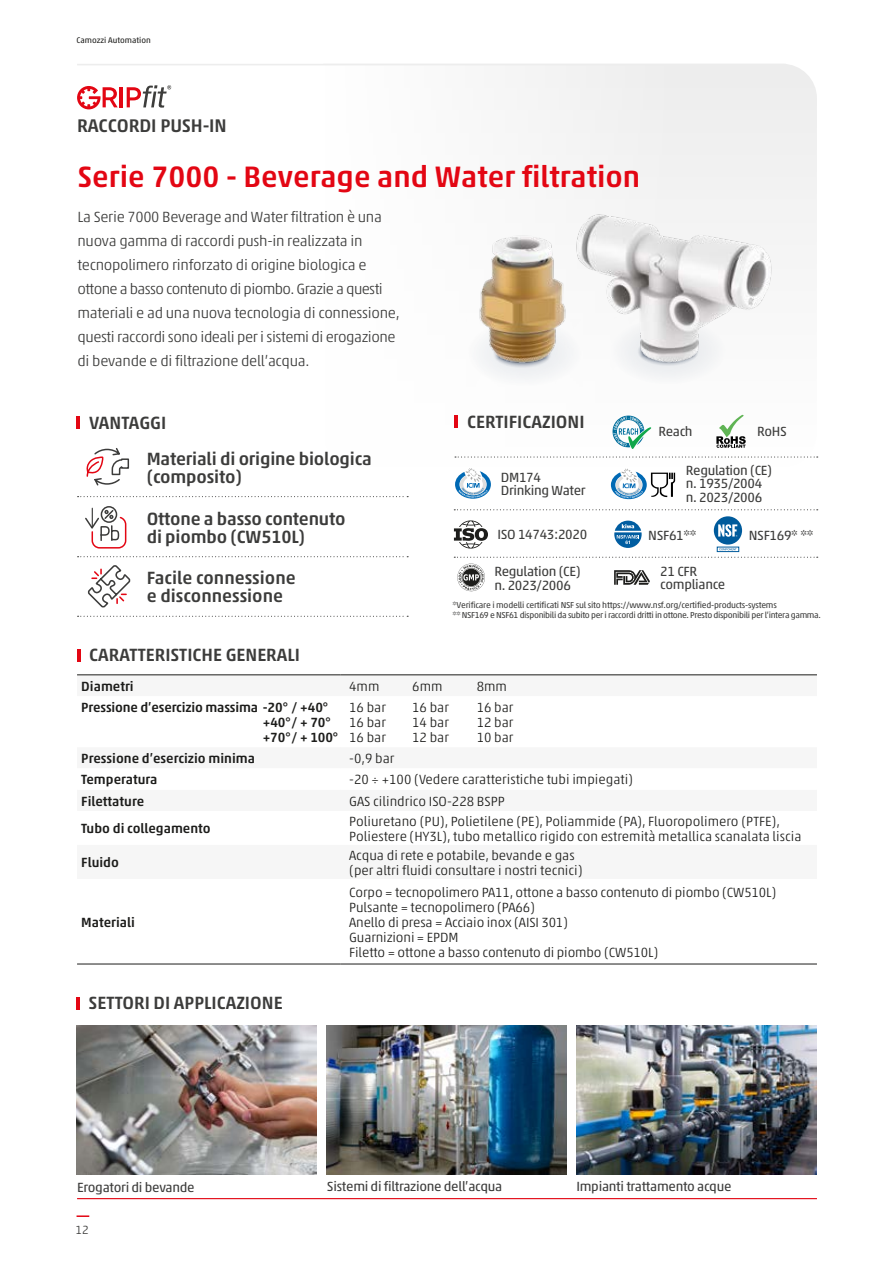
<style>
.page{position:relative;width:893px;height:1263px;background:#fff}
.page>*{position:absolute;margin:0;border:0;box-sizing:border-box;transform-origin:0 0}
.t1{font:500 30px "Akko W1 G";color:#e30613}
.t2{font:500 18.6px "Akko W1 G";letter-spacing:-.01em;color:#3c3c3b}
.t3{font:500 18px/18px "Akko W1 G";color:#3c3c3b}
.t4{font:300 15px/24px "Akko W1 G";letter-spacing:-.02em;color:#3c3c3b}
.t5{font:300 13.5px/15px "Akko W1 G";color:#1d1d1b}
.t6{font:13.5px/13.5px "Akko W1 G";letter-spacing:-.025em;color:#3c3c3b}
.t7{font:500 13.5px/15px "Akko W1 G";color:#1d1d1b}
.t8{font:300 12px "Akko W1 G";color:#3c3c3b}
.t9{font:8.7px/10.5px "Akko W1 G";letter-spacing:-.04em;color:#3c3c3b}
.t10{font:8.25px "Akko W1 G";color:#1d1d1b}
</style>
<div class="page">
<svg style="left:77px;top:1215px;width:12px;height:2px"></svg>
<svg style="left:682px;top:64px;width:135px;height:394px;fill:#f1f1f1"></svg>
<hr style="left:77px;top:964px;width:264px;height:1px;background:#1d1d1b">
<hr style="left:341px;top:964px;width:476px;height:1px;background:#1d1d1b">
<hr style="left:77px;top:675px;width:264px;height:1px;background:#1d1d1b">
<hr style="left:341px;top:675px;width:476px;height:1px;background:#1d1d1b">
<svg style="left:77px;top:649px;width:3px;height:13px"></svg>
<hr style="left:77px;top:64px;width:709px;height:1px;background:#ededed">
<svg style="left:77px;top:997px;width:3px;height:12px"></svg>
<hr style="left:77px;top:1198px;width:740px;height:1px;background:#e30613">
<hr style="left:120px;top:87px;width:3px;height:20px;background:#e30613">
<svg style="left:77px;top:86px;width:41px;height:23px"></svg>
<svg style="left:127px;top:85px;width:44px;height:23px"></svg>
<img style="left:479px;top:235px;width:68px;height:145px">
<img style="left:547px;top:184px;width:245px;height:227px">
<svg style="left:454px;top:509px;width:364px;height:1px"></svg>
<svg style="left:455px;top:456px;width:363px;height:1px"></svg>
<hr style="left:454px;top:416px;width:4px;height:12px;background:#e30613">
<img style="left:77px;top:1025px;width:240px;height:149px">
<img style="left:327px;top:1025px;width:240px;height:149px">
<img style="left:576px;top:1025px;width:240px;height:149px">
<div style="left:714px;top:516px;width:28px;height:29px;background:#005b9c;border-radius:50%"></div>
<svg style="left:718px;top:524px;width:19px;height:13px"></svg>
<div style="left:717px;top:547px;width:22px;height:5px;border:1px solid #005b9c"></div>
<svg style="left:719px;top:548px;width:18px;height:2px"></svg>
<svg style="left:454px;top:557px;width:364px;height:34px"></svg>
<svg style="left:455px;top:468px;width:36px;height:31px"></svg>
<svg style="left:611px;top:469px;width:64px;height:30px"></svg>
<svg style="left:716px;top:415px;width:30px;height:33px"></svg>
<svg style="left:612px;top:416px;width:39px;height:33px"></svg>
<svg style="left:454px;top:520px;width:34px;height:29px"></svg>
<svg style="left:614px;top:521px;width:28px;height:27px"></svg>
<svg style="left:78px;top:556px;width:330px;height:1px"></svg>
<svg style="left:78px;top:496px;width:330px;height:1px"></svg>
<svg style="left:78px;top:616px;width:330px;height:1px"></svg>
<svg style="left:77px;top:416px;width:3px;height:13px"></svg>
<svg style="left:86px;top:448px;width:44px;height:38px"></svg>
<svg style="left:87px;top:565px;width:44px;height:43px"></svg>
<svg style="left:85px;top:506px;width:42px;height:43px"></svg>
<p class="t10" style="left:77px;top:34px;width:76px">Camozzi Automation</p>
<h2 class="t2" style="left:77px;top:111px;width:151px">RACCORDI PUSH-IN</h2>
<h1 class="t1" style="left:77px;top:155px;width:564px">Serie 7000 - Beverage and Water filtration</h1>
<p class="t4" style="left:77px;top:204px;width:324px">La Serie 7000 Beverage and Water filtration è una nuova gamma di raccordi push-in realizzata in tecnopolimero rinforzato di origine biologica e ottone a basso contenuto di piombo. Grazie a questi materiali e ad una nuova tecnologia di connessione, questi raccordi sono ideali per i sistemi di erogazione di bevande e di filtrazione dell’acqua.</p>
<h3 class="t3" style="left:147px;top:403px;width:227px;line-height:36.2px;text-indent:-58px">VANTAGGI<br>Materiali di origine biologica</h3>
<h3 class="t3" style="left:147px;top:466px;width:97px">(composito)</h3>
<h3 class="t3" style="left:147px;top:509px;width:200px">Ottone a basso contenuto di piombo (CW510L)</h3>
<h3 class="t3" style="left:147px;top:568px;width:150px">Facile connessione e disconnessione</h3>
<h3 class="t3" style="left:89px;top:645px;width:213px">CARATTERISTICHE GENERALI</h3>
<h3 class="t3" style="left:467px;top:411px;width:119px">CERTIFICAZIONI</h3>
<p class="t6" style="left:658px;top:423px;width:36px">Reach</p>
<p class="t6" style="left:757px;top:423px;width:31px">RoHS</p>
<p class="t6" style="left:501px;top:469px;width:86px">DM174<br>Drinking Water</p>
<p class="t6" style="left:686px;top:463px;width:88px">Regulation (CE) n. 1935/2004 n. 2023/2006</p>
<p class="t6" style="left:497px;top:526px;width:91px">ISO 14743:2020</p>
<p class="t6" style="left:648px;top:527px;width:50px">NSF61**</p>
<p class="t6" style="left:749px;top:527px;width:66px">NSF169* **</p>
<p class="t6" style="left:660px;top:564px;width:67px">21 CFR compliance</p>
<p class="t9" style="left:452px;top:599px;width:370px">*Verificare i modelli certificati NSF sul sito https://www.nsf.org/certified-products-systems<br>** NSF169 e NSF61 disponibili da subito per i raccordi dritti in ottone. Presto disponibili per l’intera gamma.</p>
<p class="t6" style="left:494px;top:564px;width:88px">Regulation (CE) n. 2023/2006</p>
<p class="t7" style="left:81px;top:678px;width:54px">Diametri</p>
<p class="t5" style="left:349px;top:678px;width:32px">4mm</p>
<p class="t5" style="left:412px;top:678px;width:32px">6mm</p>
<p class="t5" style="left:477px;top:678px;width:32px">8mm</p>
<p class="t7" style="left:263px;top:699px;width:77px;text-indent:-181px">Pressione d’esercizio massima -20° / +40° +40°/ + 70° +70°/ + 100°</p>
<p class="t5" style="left:349px;top:699px;width:38px">16 bar</p>
<p class="t5" style="left:412px;top:699px;width:38px">16 bar</p>
<p class="t5" style="left:477px;top:699px;width:38px">16 bar</p>
<p class="t5" style="left:349px;top:714px;width:38px">16 bar</p>
<p class="t5" style="left:412px;top:714px;width:38px">14 bar</p>
<p class="t5" style="left:477px;top:714px;width:38px">12 bar</p>
<p class="t5" style="left:349px;top:729px;width:38px">16 bar</p>
<p class="t5" style="left:412px;top:729px;width:38px">12 bar</p>
<p class="t5" style="left:477px;top:729px;width:38px">10 bar</p>
<p class="t7" style="left:81px;top:750px;width:175px">Pressione d’esercizio minima</p>
<p class="t5" style="left:349px;top:750px;width:47px">-0,9 bar</p>
<p class="t7" style="left:81px;top:771px;width:78px">Temperatura</p>
<p class="t5" style="left:349px;top:771px;width:285px">-20 ÷ +100 (Vedere caratteristiche tubi impiegati)</p>
<p class="t7" style="left:81px;top:792px;width:64px">Filettature</p>
<p class="t5" style="left:349px;top:792px;width:157px">GAS cilindrico ISO-228 BSPP</p>
<p class="t7" style="left:81px;top:820px;width:131px">Tubo di collegamento</p>
<p class="t5" style="left:349px;top:813px;width:454px">Poliuretano (PU), Polietilene (PE), Poliammide (PA), Fluoropolimero (PTFE),<br>Poliestere (HY3L), tubo metallico rigido con estremità metallica scanalata liscia</p>
<p class="t7" style="left:81px;top:854px;width:39px">Fluido</p>
<p class="t5" style="left:349px;top:847px;width:235px">Acqua di rete e potabile, bevande e gas (per altri fluidi consultare i nostri tecnici)</p>
<p class="t7" style="left:81px;top:913px;width:55px">Materiali</p>
<p class="t5" style="left:349px;top:883px;width:429px">Corpo = tecnopolimero PA11, ottone a basso contenuto di piombo (CW510L)<br>Pulsante = tecnopolimero (PA66)<br>Anello di presa = Acciaio inox (AISI 301)<br>Guarnizioni = EPDM<br>Filetto = ottone a basso contenuto di piombo (CW510L)</p>
<h3 class="t3" style="left:89px;top:993px;width:196px">SETTORI DI APPLICAZIONE</h3>
<p class="t6" style="left:77px;top:1179px;width:119px">Erogatori di bevande</p>
<p class="t6" style="left:327px;top:1179px;width:177px">Sistemi di filtrazione dell’acqua</p>
<p class="t6" style="left:576px;top:1179px;width:157px">Impianti trattamento acque</p>
<p class="t8" style="left:75px;top:1221px;width:15px">12</p>
</div>
